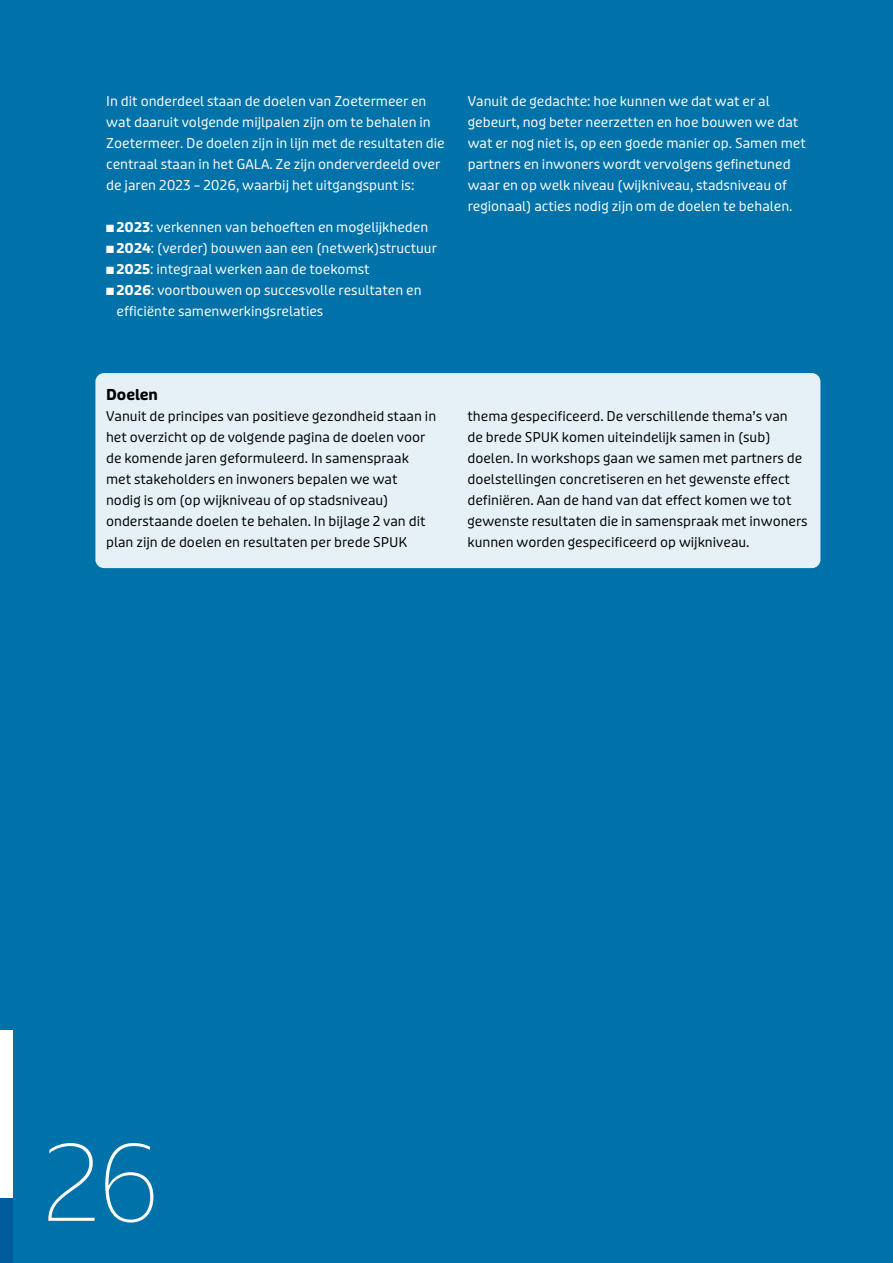
<style>
.page{position:relative;width:893px;height:1263px;background:#0072aa}
.page>*{position:absolute;margin:0;border:0;box-sizing:border-box;transform-origin:0 0}
.t1{font:200 108px "Unitext";color:#fff}
.t2{font:700 15px "Puffin Display Soft";color:#000}
.t3{font:13.5px/21px "Puffin Display Soft";color:#fff}
.t4{font:13.5px/21px "Puffin Display Soft";color:#000}
.s1{font-weight:700}
</style>
<div class="page">
<div style="left:95px;top:373px;width:725px;height:195px;background:#e6f1f7;border-radius:9px"></div>
<div style="left:0;top:1030px;width:13px;height:233px;background:#fff"></div>
<div style="left:0;top:1198px;width:13px;height:65px;background:#005c9c"></div>
<p class="t3" style="left:106px;top:91px;width:340px">In dit onderdeel staan de doelen van Zoetermeer en wat daaruit volgende mijlpalen zijn om te behalen in Zoetermeer. De doelen zijn in lijn met de resultaten die centraal staan in het GALA. Ze zijn onderverdeeld over de jaren 2023 – 2026, waarbij het uitgangspunt is:</p>
<p class="t3" style="left:106px;top:217px;width:323px">■ <span class="s1">2023</span>: verkennen van behoeften en mogelijkheden</p>
<p class="t3" style="left:106px;top:238px;width:332px">■ <span class="s1">2024</span>: (verder) bouwen aan een (netwerk)structuur</p>
<p class="t3" style="left:106px;top:259px;width:265px">■ <span class="s1">2025</span>: integraal werken aan de toekomst</p>
<p class="t3" style="left:117px;top:280px;width:307px;text-indent:-10px">■ <span class="s1">2026</span>: voortbouwen op succesvolle resultaten en efficiënte samenwerkingsrelaties</p>
<p class="t3" style="left:468px;top:91px;width:340px">Vanuit de gedachte: hoe kunnen we dat wat er al gebeurt, nog beter neerzetten en hoe bouwen we dat wat er nog niet is, op een goede manier op. Samen met partners en inwoners wordt vervolgens gefinetuned waar en op welk niveau (wijkniveau, stadsniveau of regionaal) acties nodig zijn om de doelen te behalen.</p>
<p class="t2" style="left:106px;top:386px;width:53px">Doelen</p>
<p class="t4" style="left:106px;top:406px;width:332px">Vanuit de principes van positieve gezondheid staan in het overzicht op de volgende pagina de doelen voor de komende jaren geformuleerd. In samenspraak met stakeholders en inwoners bepalen we wat<br>nodig is om (op wijkniveau of op stadsniveau) onderstaande doelen te behalen. In bijlage 2 van dit plan zijn de doelen en resultaten per brede SPUK</p>
<p class="t4" style="left:467px;top:406px;width:342px">thema gespecificeerd. De verschillende thema’s van<br>de brede SPUK komen uiteindelijk samen in (sub) doelen. In workshops gaan we samen met partners de doelstellingen concretiseren en het gewenste effect definiëren. Aan de hand van dat effect komen we tot gewenste resultaten die in samenspraak met inwoners kunnen worden gespecificeerd op wijkniveau.</p>
<h1 class="t1" style="left:43px;top:1107px;width:117px">26</h1>
</div>
